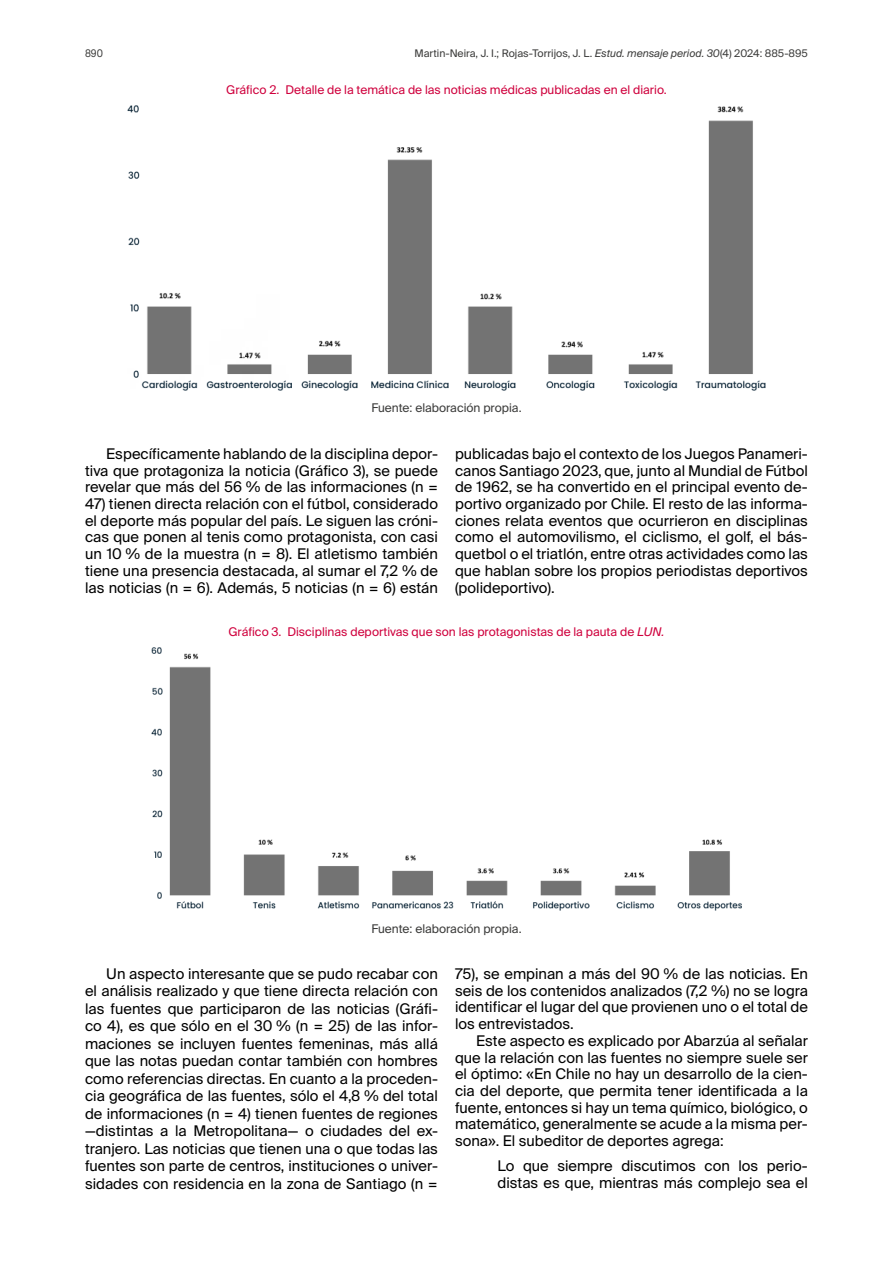
<style>
.page{position:relative;width:893px;height:1263px;background:#fff}
.page>*{position:absolute;margin:0;border:0;box-sizing:border-box;transform-origin:0 0}
._02_Texto_General{font:14.7px/16.6px "Suisse Intl";color:#000;text-align:justify}
._06_Texto_Citado{font:14.7px/16.6px "Suisse Intl";color:#000}
._10_Titulo_Tabla_ima{font:12px "Suisse Intl";color:#cf003d}
._12_Fuente{font:12px "Suisse Intl";color:#3c3c3b}
.t1{font:10.5px "Suisse Intl";color:#3c3c3b}
.t2{font:10.5px "Suisse Intl";color:#3c3c3b;scale:.9 1}
.s1{font-style:italic}
</style>
<div class="page">
<img style="left:127px;top:106px;width:639px;height:284px">
<img style="left:151px;top:648px;width:591px;height:262px">
<p class="t2" style="left:85px;top:47px;width:21px">890</p>
<p class="t1" style="left:414px;top:47px;width:395px">Martin-Neira, J. I.; Rojas-Torrijos, J. L. <span class="s1">Estud. mensaje period. 30</span>(4) 2024: 885-895</p>
<p class="_10_Titulo_Tabla_ima" style="left:226px;top:83px;width:442px">Gráfico 2. Detalle de la temática de las noticias médicas publicadas en el diario.</p>
<p class="_12_Fuente" style="left:371px;top:401px;width:152px">Fuente: elaboración propia.</p>
<p class="_02_Texto_General" style="left:85px;top:445px;width:354px;text-indent:21px">Específicamente hablando de la disciplina depor&shy;tiva que protagoniza la noticia (Gráfico 3), se puede revelar que más del 56 % de las informaciones (n =</p>
<p class="_02_Texto_General" style="left:85px;top:496px;width:354px">47) tienen directa relación con el fútbol, considerado el deporte más popular del país. Le siguen las cróni&shy;cas que ponen al tenis como protagonista, con casi un 10 % de la muestra (n = 8). El atletismo también tiene una presencia destacada, al sumar el 7,2 % de las noticias (n = 6). Además, 5 noticias (n = 6) están</p>
<p class="_02_Texto_General" style="left:455px;top:445px;width:354px">publicadas bajo el contexto de los Juegos Panameri&shy;canos Santiago 2023, que, junto al Mundial de Fútbol de 1962, se ha convertido en el principal evento de&shy;portivo organizado por Chile. El resto de las informa&shy;ciones relata eventos que ocurrieron en disciplinas como el automovilismo, el ciclismo, el golf, el bás&shy;quetbol o el triatlón, entre otras actividades como las que hablan sobre los propios periodistas deportivos (polideportivo).</p>
<p class="_10_Titulo_Tabla_ima" style="left:228px;top:625px;width:438px">Gráfico 3. Disciplinas deportivas que son las protagonistas de la pauta de <span class="s1">LUN.</span></p>
<p class="_12_Fuente" style="left:371px;top:921px;width:152px">Fuente: elaboración propia.</p>
<p class="_02_Texto_General" style="left:85px;top:965px;width:354px;line-height:17.4px;text-indent:21px">Un aspecto interesante que se pudo recabar con el análisis realizado y que tiene directa relación con las fuentes que participaron de las noticias (Gráfi&shy;co 4), es que sólo en el 30 % (n = 25) de las infor&shy;maciones se incluyen fuentes femeninas, más allá que las notas puedan contar también con hombres como referencias directas. En cuanto a la proceden&shy;cia geográfica de las fuentes, sólo el 4,8 % del total de informaciones (n = 4) tienen fuentes de regiones —distintas a la Metropolitana— o ciudades del ex&shy;tranjero. Las noticias que tienen una o que todas las fuentes son parte de centros, instituciones o univer&shy;sidades con residencia en la zona de Santiago (n =</p>
<p class="_02_Texto_General" style="left:455px;top:965px;width:354px">75), se empinan a más del 90 % de las noticias. En seis de los contenidos analizados (7,2 %) no se logra identificar el lugar del que provienen uno o el total de los entrevistados.</p>
<p class="_02_Texto_General" style="left:455px;top:1032px;width:354px;text-indent:21px">Este aspecto es explicado por Abarzúa al señalar que la relación con las fuentes no siempre suele ser el óptimo: «En Chile no hay un desarrollo de la cien&shy;cia del deporte, que permita tener identificada a la fuente, entonces si hay un tema químico, biológico, o matemático, generalmente se acude a la misma per&shy;sona». El subeditor de deportes agrega:</p>
<p class="_06_Texto_Citado" style="left:497px;top:1158px;width:312px">Lo que siempre discutimos con los perio&shy;distas es que, mientras más complejo sea el</p>
</div>
